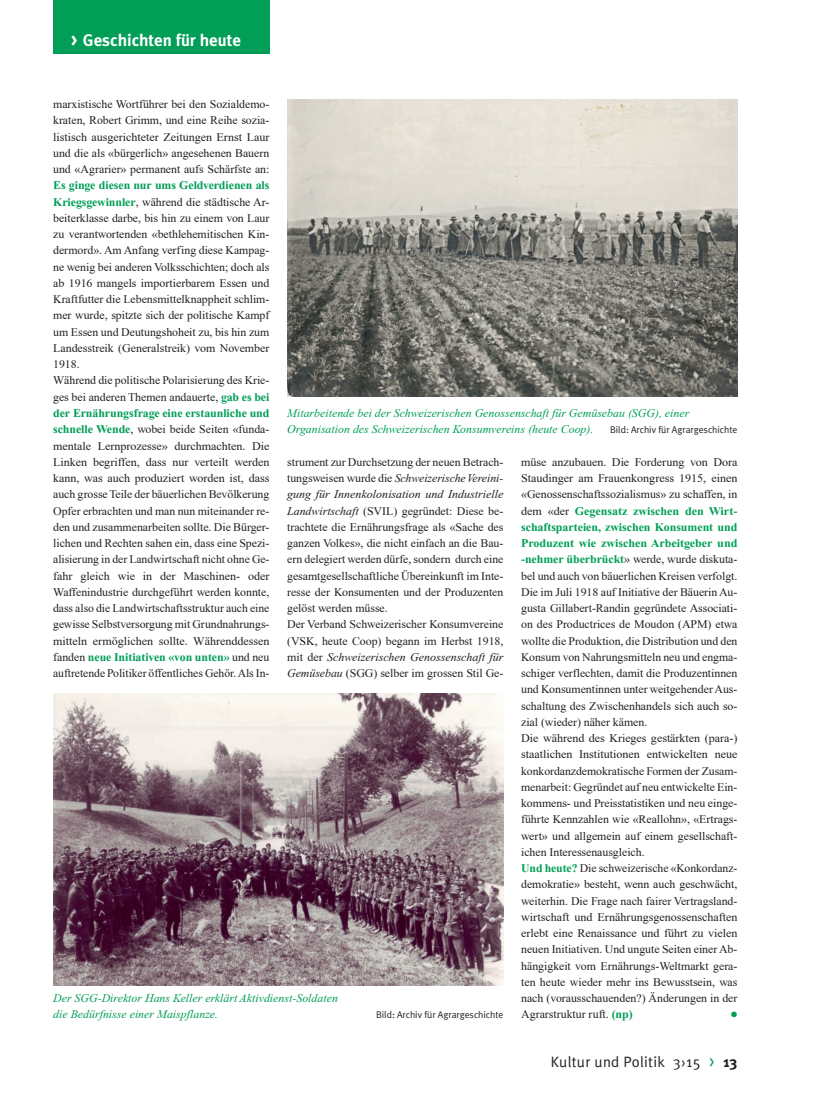
<style>
.page{position:relative;width:819px;height:1120px;background:#fff}
.page>*{position:absolute;margin:0;border:0;box-sizing:border-box;transform-origin:0 0}
.t1{font:700 16.88px "Meta Plus";color:#fff}
.t2{font:15px "Meta Plus Normal";letter-spacing:.02em;color:#231f20}
.t3{font:11.88px/16.2px "Times New Roman";letter-spacing:-.005em;color:#231f20}
.t4{font:italic 11.88px/16.2px "Times New Roman";color:#009e57}
.t5{font:9.75px "Meta Plus Normal";color:#231f20}
.s1{font-size:21.88px}
.s2{font-weight:700;color:#009e57}
.s3{font-style:italic}
.s4{font-size:20px;color:#009e57}
.s5{font-family:"Meta Plus";font-weight:700}
</style>
<div class="page">
<div style="left:53px;top:0;width:216px;height:53px;background:#009e57"></div>
<img style="left:287px;top:100px;width:450px;height:296px">
<img style="left:53px;top:693px;width:450px;height:293px">
<h1 class="t1" style="left:71px;top:30px;width:187px"><span class="s1">›</span> Au den Arbeitsgruppen</h1>
<h1 class="t1" style="left:83px;top:30px;width:160px">Geschichten für heute</h1>
<p class="t3" style="left:53px;top:96px;width:218px;text-align:justify">marxistische Wortführer bei den Sozialdemo&shy;kraten, Robert Grimm, und eine Reihe sozia&shy;listisch ausgerichteter Zeitungen Ernst Laur und die als «bürgerlich» angesehenen Bauern und «Agrarier» permanent aufs Schärfste an:</p>
<p class="t3" style="left:53px;top:177px;width:218px"><span class="s2">Es ginge diesen nur ums Geldverdienen als Kriegsgewinnler</span>, während die städtische Ar&shy;beiterklasse darbe, bis hin zu einem von Laur zu verantwortenden «bethlehemitischen Kin&shy;dermord». Am Anfang verfing diese Kampag&shy;ne wenig bei anderen Volksschichten; doch als ab 1916 mangels importierbarem Essen und Kraftfutter die Lebensmittelknappheit schlim&shy;mer wurde, spitzte sich der politische Kampf um Essen und Deutungshoheit zu, bis hin zum Landesstreik (Generalstreik) vom November 1918.<br>Während die politische Polarisierung des Krie&shy;ges bei anderen Themen andauerte, <span class="s2">gab es bei der Ernährungsfrage eine erstaunliche und schnelle Wende</span>, wobei beide Seiten «funda&shy;mentale Lernprozesse» durchmachten. Die Linken begriffen, dass nur verteilt werden kann, was auch produziert worden ist, dass auch grosse Teile der bäuerlichen Bevölkerung Opfer erbrachten und man nun miteinander re&shy;den und zusammenarbeiten sollte. Die Bürger&shy;lichen und Rechten sahen ein, dass eine Spezi&shy;alisierung in der Landwirtschaft nicht ohne Ge&shy;fahr gleich wie in der Maschinen- oder Waffenindustrie durchgeführt werden konnte, dass also die Landwirtschaftsstruktur auch eine gewisse Selbstversorgung mit Grundnahrungs&shy;mitteln ermöglichen sollte. Währenddessen fanden <span class="s2">neue Initiativen «von unten»</span> und neu auftretende Politiker öffentliches Gehör. Als In-</p>
<p class="t4" style="left:287px;top:405px;width:403px">Mitarbeitende bei der Schweizerischen Genossenschaft für Gemüsebau (SGG), einer<br>Organisation des Schweizerischen Konsumvereins (heute Coop).</p>
<p class="t5" style="left:610px;top:424px;width:129px">Bild: Archiv für Agrargeschichte</p>
<p class="t3" style="left:287px;top:454px;width:218px">strument zur Durchsetzung der neuen Betrach&shy;tungsweisen wurde die <span class="s3">Schweizerische Vereini&shy;gung für Innenkolonisation und Industrielle Landwirtschaft</span> (SVIL) gegründet: Diese be&shy;trachtete die Ernährungsfrage als «Sache des ganzen Volkes», die nicht einfach an die Bau&shy;ern delegiert werden dürfe, sondern durch eine gesamtgesellschaftliche Übereinkunft im Inte&shy;resse der Konsumenten und der Produzenten gelöst werden müsse.<br>Der Verband Schweizerischer Konsumvereine (VSK, heute Coop) begann im Herbst 1918, mit der <span class="s3">Schweizerischen Genossenschaft für Gemüsebau</span> (SGG) selber im grossen Stil Ge-</p>
<p class="t3" style="left:521px;top:454px;width:218px">müse anzubauen. Die Forderung von Dora Staudinger am Frauenkongress 1915, einen «Genossenschaftssozialismus» zu schaffen, in dem «der <span class="s2">Gegensatz zwischen den Wirt&shy;schaftsparteien, zwischen Konsument und Produzent wie zwischen Arbeitgeber und -nehmer überbrückt</span>» werde, wurde diskuta&shy;bel und auch von bäuerlichen Kreisen verfolgt.<br>Die im Juli 1918 auf Initiative der Bäuerin Au&shy;gusta Gillabert-Randin gegründete Associati&shy;on des Productrices de Moudon (APM) etwa wollte die Produktion, die Distribution und den Konsum von Nahrungsmitteln neu und engma&shy;schiger verflechten, damit die Produzentinnen und Konsumentinnen unter weitgehender Aus&shy;schaltung des Zwischenhandels sich auch so&shy;zial (wieder) näher kämen.<br>Die während des Krieges gestärkten (para-) staatlichen Institutionen entwickelten neue konkordanzdemokratische Formen der Zusam&shy;menarbeit: Gegründet auf neu entwickelte Ein&shy;kommens- und Preisstatistiken und neu einge&shy;führte Kennzahlen wie «Reallohn», «Ertrags&shy;wert» und allgemein auf einem gesellschaft&shy;ichen Interessenausgleich.<br><span class="s2">Und heute?</span> Die schweizerische «Konkordanz&shy;demokratie» besteht, wenn auch geschwächt, weiterhin. Die Frage nach fairer Vertragsland&shy;wirtschaft und Ernährungsgenossenschaften erlebt eine Renaissance und führt zu vielen neuen Initiativen. Und ungute Seiten einer Ab&shy;hängigkeit vom Ernährungs-Weltmarkt gera&shy;ten heute wieder mehr ins Bewusstsein, was nach (vorausschauenden?) Änderungen in der Agrarstruktur ruft. <span class="s2">(np)</span></p>
<p class="t4" style="left:53px;top:990px;width:286px">Der SGG-Direktor Hans Keller erklärt Aktivdienst-Soldaten die Bedürfnisse einer Maispflanze.</p>
<p class="t5" style="left:376px;top:1009px;width:129px">Bild: Archiv für Agrargeschichte</p>
<p class="t2" style="left:551px;top:1053px;width:188px">Kultur und Politik 3›15 <span class="s4">›</span> <span class="s5">13</span></p>
</div>
